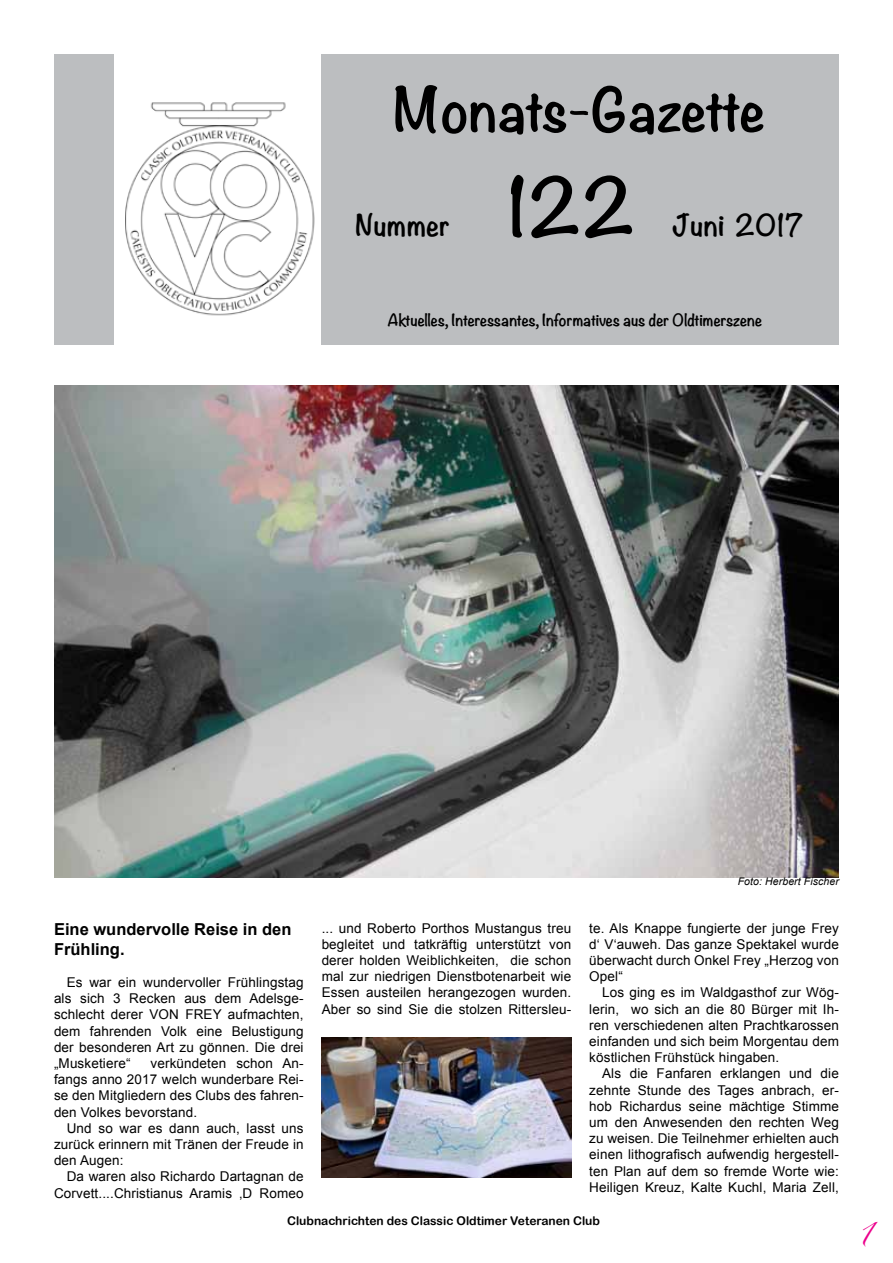
<style>
.page{position:relative;width:893px;height:1263px;background:#fff}
.page>*{position:absolute;margin:0;border:0;box-sizing:border-box;transform-origin:0 0}
.t1{font:700 72px "Noteworthy";color:#000}
.t2{font:700 54px "Noteworthy";letter-spacing:-.03em;color:#000}
.t3{font:700 27px "Noteworthy";color:#000}
.t4{font:21px "Zapfino";color:#ec008c}
.t5{font:18px "Zapfino";color:#ec008c}
.t6{font:700 16.5px/19.8px "Arial";color:#000}
.t7{font:700 15px "Noteworthy";color:#000}
.t8{font:13.5px/16.2px "Arial";letter-spacing:.01em;color:#000;text-align:justify}
.t9{font:12px "Arial Rounded MT Bold";color:#000}
.t10{font:italic 10.5px "Arial";letter-spacing:.01em;color:#000}
</style>
<div class="page">
<img style="left:125px;top:102px;width:190px;height:214px">
<div style="left:322px;top:54px;width:517px;height:290px;background:#bcbec0"></div>
<div style="left:54px;top:54px;width:59px;height:290px;background:#bcbec0"></div>
<img style="left:54px;top:386px;width:785px;height:491px">
<img style="left:321px;top:1037px;width:250px;height:140px">
<h2 class="t2" style="left:394px;top:62px;width:373px">Monats-Gazette</h2>
<h3 class="t3" style="left:355px;top:201px;width:96px">Nummer</h3>
<h1 class="t1" style="left:506px;top:143px;width:132px">122</h1>
<h3 class="t3" style="left:672px;top:201px;width:133px">Juni 2017</h3>
<p class="t7" style="left:387px;top:307px;width:376px">Aktuelles, Interessantes, Informatives aus der Oldtimerszene</p>
<p class="t6" style="left:54px;top:919px;width:239px">Eine wundervolle Reise in den<br>Frühling.</p>
<p class="t8" style="left:54px;top:974px;width:251px;text-indent:13px">Es war ein wundervoller Frühlingstag als sich 3 Recken aus dem Adelsge&shy;schlecht derer VON FREY aufmachten, dem fahrenden Volk eine Belustigung der besonderen Art zu gönnen. Die drei „Musketiere“</p>
<p class="t8" style="left:54px;top:1055px;width:251px;text-indent:97px">verkündeten schon An&shy;fangs anno 2017 welch wunderbare Rei&shy;se den Mitgliedern des Clubs des fahren&shy;den Volkes bevorstand.</p>
<p class="t8" style="left:54px;top:1120px;width:251px;text-indent:13px">Und so war es dann auch, lasst uns zurück erinnern mit Tränen der Freude in den Augen:</p>
<p class="t8" style="left:54px;top:1169px;width:251px;text-align:right">Da waren also Richardo Dartagnan de<br>Corvett....Christianus Aramis ‚D Romeo</p>
<p class="t10" style="left:738px;top:874px;width:103px">Foto: Herbert Fischer</p>
<p class="t8" style="left:322px;top:920px;width:251px">... und Roberto Porthos Mustangus treu begleitet und tatkräftig unterstützt von derer holden Weiblichkeiten, die schon mal zur niedrigen Dienstbotenarbeit wie Essen austeilen herangezogen wurden.<br>Aber so sind Sie die stolzen Rittersleu-</p>
<p class="t8" style="left:589px;top:920px;width:251px">te. Als Knappe fungierte der junge Frey d‘ V‘auweh. Das ganze Spektakel wurde überwacht durch Onkel Frey „Herzog von Opel“</p>
<p class="t8" style="left:589px;top:985px;width:251px;text-indent:13px">Los ging es im Waldgasthof zur Wög&shy;lerin, wo sich an die 80 Bürger mit Ih&shy;ren verschiedenen alten Prachtkarossen einfanden und sich beim Morgentau dem köstlichen Frühstück hingaben.</p>
<p class="t8" style="left:589px;top:1066px;width:251px;text-indent:13px">Als die Fanfaren erklangen und die zehnte Stunde des Tages anbrach, er&shy;hob Richardus seine mächtige Stimme um den Anwesenden den rechten Weg zu weisen. Die Teilnehmer erhielten auch einen lithografisch aufwendig hergestell&shy;ten Plan auf dem so fremde Worte wie:<br>Heiligen Kreuz, Kalte Kuchl, Maria Zell,</p>
<p class="t9" style="left:287px;top:1214px;width:314px">Clubnachrichten des Classic Oldtimer Veteranen Club</p>
<h3 class="t4" style="left:857px;top:1225px;width:16px">1</h3>
<h3 class="t5" style="left:852px;top:1230px;width:14px">1</h3>
</div>
